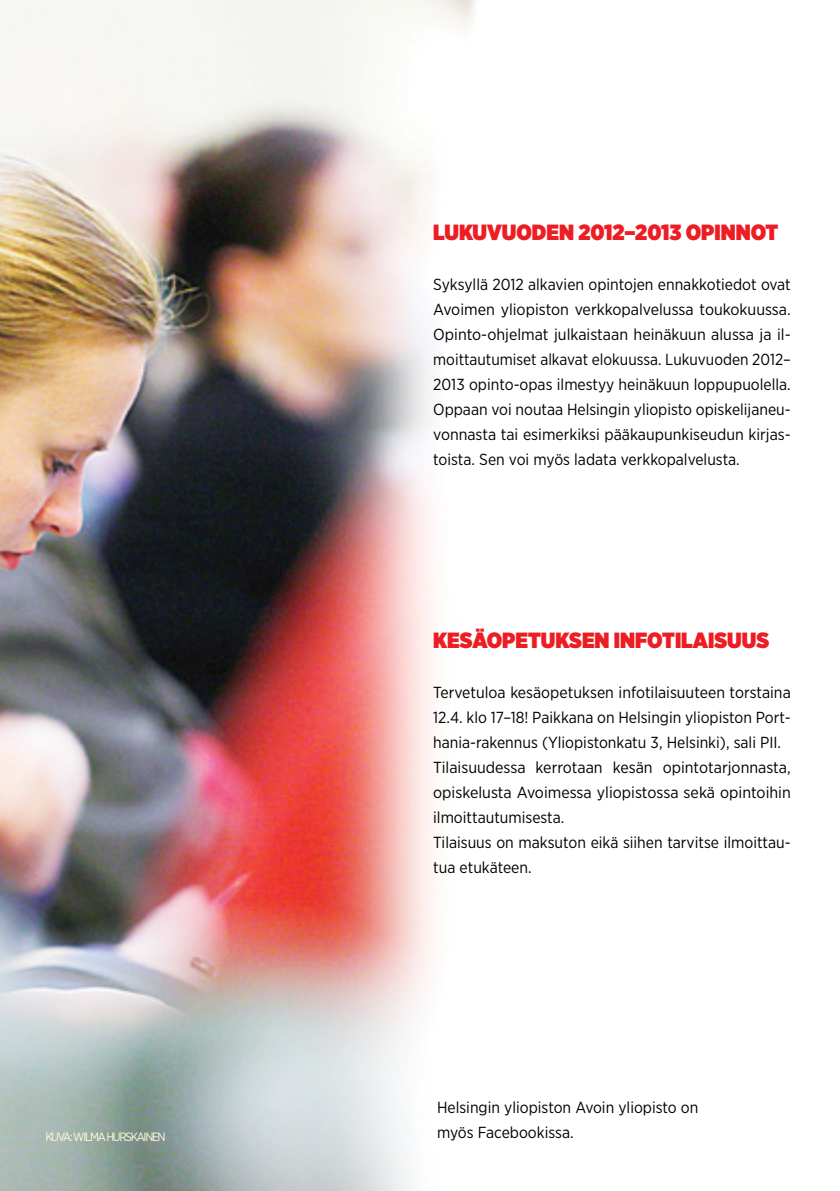
<style>
.page{position:relative;width:840px;height:1191px;background:#fff}
.page>*{position:absolute;margin:0;border:0;box-sizing:border-box;transform-origin:0 0}
.t1{font:900 22px "Gotham Narrow";color:#ed1d24}
.t2{font:16px/25px "Gotham Narrow";color:#000;text-align:justify}
.t3{font:12px "Gotham Narrow";letter-spacing:-.11em;color:#fffcdb}
</style>
<div class="page">
<img style="left:0;top:0;width:476px;height:1191px">
<h1 class="t1" style="left:433px;top:217px;width:346px">LUKUVUODEN 2012–2013 OPINNOT</h1>
<p class="t2" style="left:433px;top:272px;width:359px">Syksyllä 2012 alkavien opintojen ennakkotiedot ovat Avoimen yliopiston verkkopalvelussa toukokuussa.<br>Opinto-ohjelmat julkaistaan heinäkuun alussa ja il&shy;moittautumiset alkavat elokuussa. Lukuvuoden 2012– 2013 opinto-opas ilmestyy heinäkuun loppupuolella.<br>Oppaan voi noutaa Helsingin yliopisto opiskelijaneu&shy;vonnasta tai esimerkiksi pääkaupunkiseudun kirjas&shy;toista. Sen voi myös ladata verkkopalvelusta.</p>
<h1 class="t1" style="left:433px;top:625px;width:337px">KESÄOPETUKSEN INFOTILAISUUS</h1>
<p class="t2" style="left:433px;top:680px;width:359px;text-align:left">Tervetuloa kesäopetuksen infotilaisuuteen torstaina 12.4. klo 17–18! Paikkana on Helsingin yliopiston Port&shy;hania-rakennus (Yliopistonkatu 3, Helsinki), sali PII.<br>Tilaisuudessa kerrotaan kesän opintotarjonnasta, opiskelusta Avoimessa yliopistossa sekä opintoihin ilmoittautumisesta.<br>Tilaisuus on maksuton eikä siihen tarvitse ilmoittau&shy;tua etukäteen.</p>
<p class="t2" style="left:437px;top:1094px;width:263px">Helsingin yliopiston Avoin yliopisto on</p>
<p class="t3" style="left:45px;top:1129px;width:20px">Kuva</p>
<p class="t2" style="left:437px;top:1119px;width:138px">myös Facebookissa.</p>
<p class="t3" style="left:70px;top:1129px;width:20px">:Wilma</p>
<p class="t3" style="left:106px;top:1129px;width:20px">hurskainen</p>
</div>
